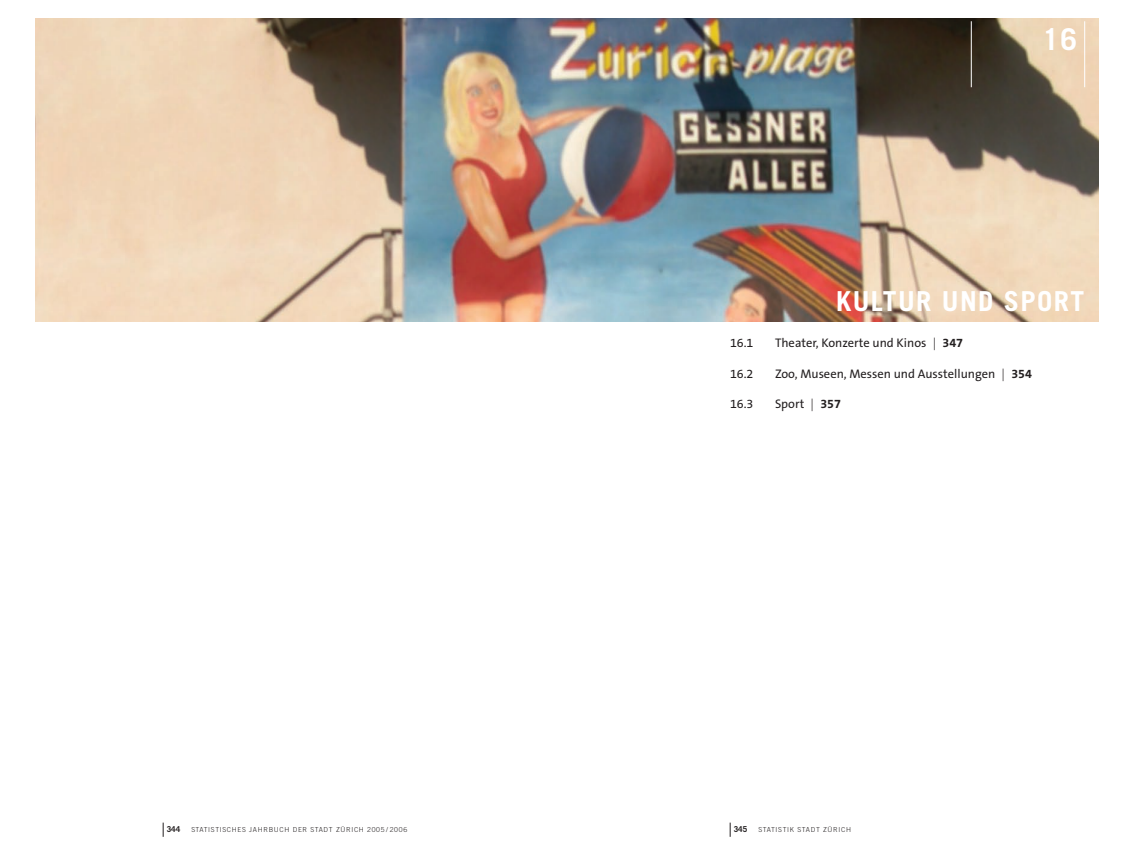
<style>
.page{position:relative;width:1134px;height:851px;background:#fff}
.page>*{position:absolute;margin:0;border:0;box-sizing:border-box;transform-origin:0 0}
.t1{font:700 30px "Trade Gothic LT Std";color:#fff}
.t2{font:700 27.5px "Trade Gothic LT Std";letter-spacing:.05em;color:#fff}
.t3{font:12.5px "The Sans OT5 Plain";color:#231f20}
.t4{font:700 8.12px "Trade Gothic LT Std";color:#231f20}
.t5{font:300 6.88px "Trade Gothic LT Std";letter-spacing:.1em;color:#231f20}
.s1{font-family:"The Sans OT3";font-weight:300}
.s2{font-family:"The Sans OT7";font-weight:700}
</style>
<div class="page">
<img style="left:35px;top:19px;width:1063px;height:302px">
<hr style="left:971px;top:21px;width:1px;height:66px;background:#fff">
<hr style="left:1084px;top:21px;width:1px;height:66px;background:#fff">
<svg style="left:163px;top:822px;width:1px;height:14px"></svg>
<svg style="left:730px;top:822px;width:1px;height:14px"></svg>
<h1 class="t1" style="left:1042px;top:21px;width:36px">16</h1>
<h2 class="t2" style="left:836px;top:284px;width:250px">KULTUR UND SPORT</h2>
<p class="t3" style="left:730px;top:335px;width:25px">16.1</p>
<p class="t3" style="left:775px;top:335px;width:190px">Theater, Konzerte und Kinos <span class="s1">|</span> <span class="s2">347</span></p>
<p class="t3" style="left:730px;top:365px;width:25px">16.2</p>
<p class="t3" style="left:775px;top:365px;width:258px">Zoo, Museen, Messen und Ausstellungen <span class="s1">|</span> <span class="s2">354</span></p>
<p class="t3" style="left:730px;top:395px;width:25px">16.3</p>
<p class="t3" style="left:775px;top:395px;width:68px">Sport <span class="s1">|</span> <span class="s2">357</span></p>
<p class="t4" style="left:167px;top:824px;width:15px">344</p>
<p class="t5" style="left:191px;top:825px;width:217px">STATISTISCHES JAHRBUCH DER STADT ZÜRICH 2005 / 2006</p>
<p class="t4" style="left:734px;top:824px;width:15px">345</p>
<p class="t5" style="left:758px;top:825px;width:94px">STATISTIK STADT ZÜRICH</p>
</div>
